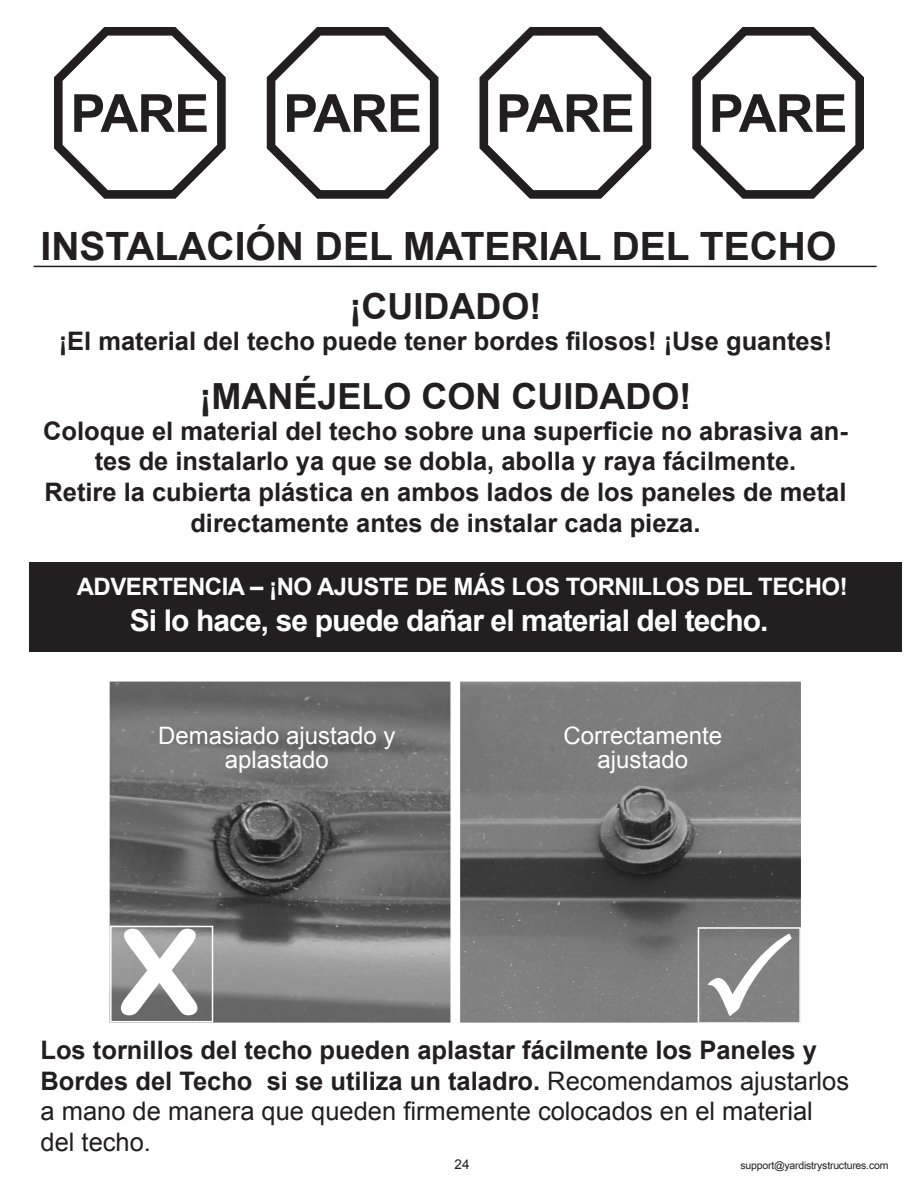
<style>
.page{position:relative;width:918px;height:1188px;background:#fff}
.page>*{position:absolute;margin:0;border:0;box-sizing:border-box;transform-origin:0 0}
.COPY{font:117px "Arial Rounded MT Bold";color:#fff;scale:1.15 1}
.t1{font:700 52.5px "Arial";letter-spacing:-.02em;color:#231f20}
.t2{font:700 39px "Arial";color:#231f20}
.t3{font:700 36px "Arial";color:#231f20}
.t4{font:700 30px "Arial";letter-spacing:-.03em;color:#fff}
.t5{font:700 25.5px/30.6px "Arial";color:#231f20;text-align:center}
.COPY-2{font:24px/24px "Arial";color:#fff;text-align:center}
.t6{font:700 24px "Arial";letter-spacing:-.02em;color:#fff}
.t7{font:13.5px "Arial";color:#231f20}
.t8{font:10.5px "Arial Unicode MS";letter-spacing:-.02em;color:#231f20}
.s1{font-weight:400}
</style>
<div class="page">
<div style="left:29px;top:562px;width:873px;height:90px;background:#231f20"></div>
<img style="left:109px;top:681px;width:692px;height:342px">
<hr style="left:34px;top:266px;width:843px;height:1px;background:#231f20">
<svg style="left:267px;top:27px;width:171px;height:172px"></svg>
<svg style="left:692px;top:27px;width:172px;height:172px"></svg>
<svg style="left:54px;top:27px;width:172px;height:172px"></svg>
<svg style="left:480px;top:27px;width:171px;height:172px"></svg>
<div style="left:698px;top:927px;width:103px;height:97px;border:2px solid #fff"></div>
<svg style="left:707px;top:934px;width:85px;height:83px"></svg>
<div style="left:110px;top:926px;width:103px;height:96px;border:2px solid #fff"></div>
<p class="t1" style="left:70px;top:78px;width:140px">PARE</p>
<p class="t1" style="left:283px;top:78px;width:140px">PARE</p>
<p class="t1" style="left:496px;top:78px;width:140px">PARE</p>
<p class="t1" style="left:709px;top:78px;width:140px">PARE</p>
<p class="t2" style="left:40px;top:220px;width:797px">INSTALACIÓN DEL MATERIAL DEL TECHO</p>
<p class="t3" style="left:350px;top:283px;width:193px">¡CUIDADO!</p>
<p class="t5" style="left:59px;top:326px;width:775px">¡El material del techo puede tener bordes filosos! ¡Use guantes!</p>
<p class="t3" style="left:200px;top:373px;width:493px">¡MANÉJELO CON CUIDADO!</p>
<p class="t5" style="left:43px;top:416px;width:806px">Coloque el material del techo sobre una superficie no abrasiva an&shy;tes de instalarlo ya que se dobla, abolla y raya fácilmente.</p>
<p class="t5" style="left:44px;top:478px;width:804px">Retire la cubierta plástica en ambos lados de los paneles de metal directamente antes de instalar cada pieza.</p>
<p class="t6" style="left:77px;top:570px;width:773px">ADVERTENCIA – ¡NO AJUSTE DE MÁS LOS TORNILLOS DEL TECHO!</p>
<p class="t4" style="left:130px;top:600px;width:640px">Si lo hace, se puede dañar el material del techo.</p>
<p class="COPY-2" style="left:158px;top:723px;width:239px">Demasiado ajustado y aplastado</p>
<p class="COPY-2" style="left:564px;top:723px;width:160px">Correctamente ajustado</p>
<p class="COPY" style="left:119px;top:903px;width:72px">X</p>
<p class="t5" style="left:40px;top:1036px;width:810px;text-align:left">Los tornillos del techo pueden aplastar fácilmente los Paneles y Bordes del Techo si se utiliza un taladro. <span class="s1">Recomendamos ajustarlos a mano de manera que queden firmemente colocados en el material del techo.</span></p>
<p class="t7" style="left:455px;top:1155px;width:17px">24</p>
<p class="t8" style="left:741px;top:1157px;width:149px">support@yardistrystructures.com</p>
</div>
